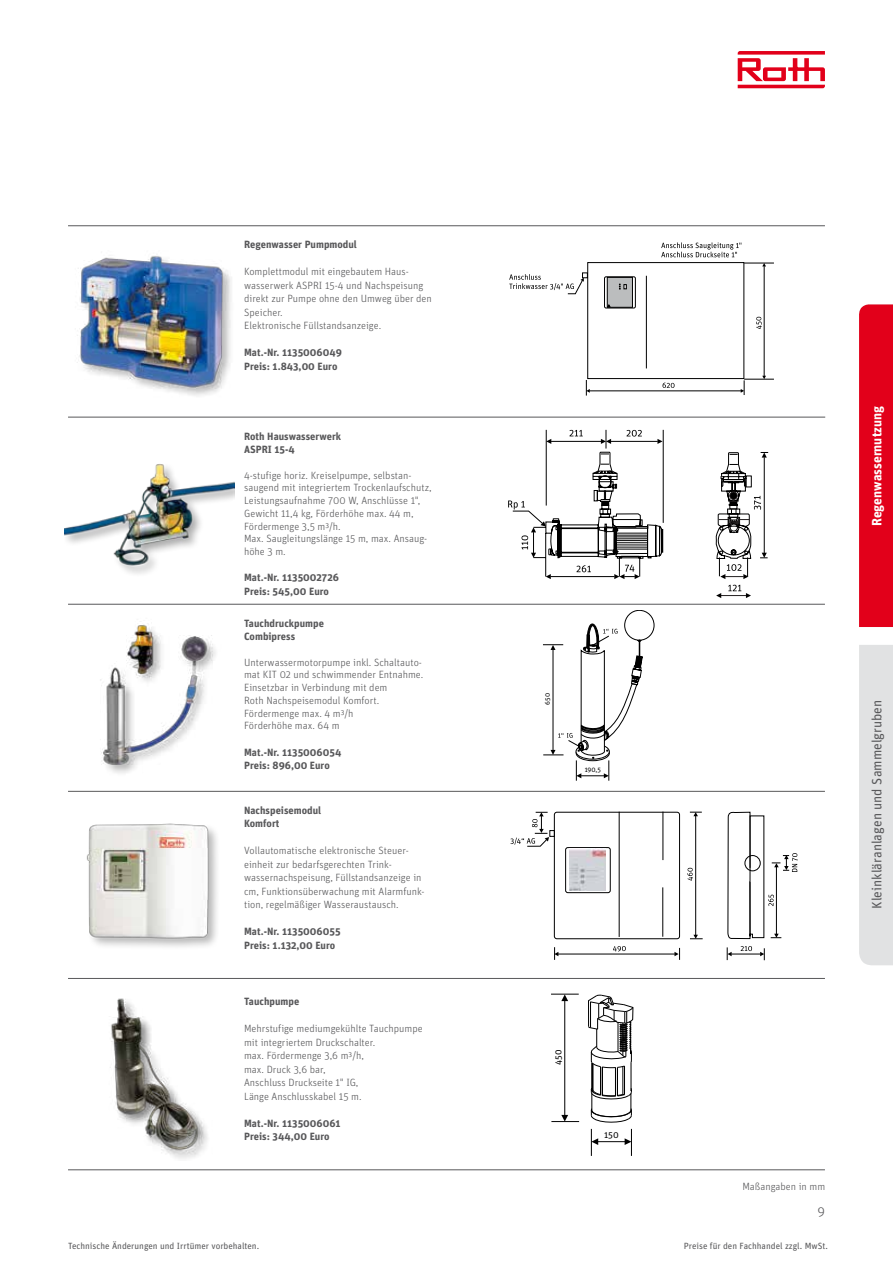
<style>
.page{position:relative;width:893px;height:1263px;background:#fff}
.page>*{position:absolute;margin:0;border:0;box-sizing:border-box;transform-origin:0 0}
.t1{font:13.5px "Unit OT";color:#58585a}
.t2{font:700 13.5px "Unit OT";color:#fff}
.t3{font:300 13.5px "Unit OT";color:#58585a}
.t4{font:300 10.5px/13.5px "Unit OT";color:#58585a}
.t5{font:700 10.5px/13.5px "Unit OT";color:#58585a}
.t6{font:9.3px "Unit OT";color:#000}
.t7{font:9px "Unit OT";color:#58585a}
.t8{font:9px "Unit OT";color:#000}
.t9{font:6.75px "Unit OT";letter-spacing:-.005em;color:#000}
</style>
<div class="page">
<svg style="left:738px;top:51px;width:87px;height:37px"></svg>
<div style="left:859px;top:645px;width:34px;height:320px;background:#e1e2e3"></div>
<svg style="left:527px;top:811px;width:224px;height:149px"></svg>
<svg style="left:567px;top:257px;width:207px;height:139px"></svg>
<img style="left:110px;top:998px;width:98px;height:161px">
<img style="left:86px;top:823px;width:131px;height:124px">
<img style="left:100px;top:621px;width:116px;height:152px">
<img style="left:65px;top:464px;width:170px;height:110px">
<img style="left:77px;top:256px;width:154px;height:140px">
<div style="left:587px;top:262px;width:157px;height:117px;border:1px solid #000"></div>
<hr style="left:589px;top:391px;width:152px;height:1px;background:#000">
<hr style="left:764px;top:266px;width:1px;height:110px;background:#000">
<svg style="left:762px;top:376px;width:4px;height:3px"></svg>
<hr style="left:744px;top:263px;width:30px;height:1px;background:#000">
<hr style="left:744px;top:379px;width:30px;height:1px;background:#000">
<svg style="left:741px;top:380px;width:4px;height:15px"></svg>
<svg style="left:586px;top:380px;width:4px;height:16px"></svg>
<div style="left:607px;top:277px;width:25px;height:30px;background:#bbbdbe;border:1px solid #000"></div>
<div style="left:604px;top:277px;width:32px;height:31px;border:1px solid #000;border-radius:2px"></div>
<svg style="left:619px;top:284px;width:7px;height:5px"></svg>
<hr style="left:646px;top:276px;width:1px;height:92px;background:#000">
<svg style="left:662px;top:382px;width:12px;height:6px"></svg>
<svg style="left:756px;top:317px;width:6px;height:12px"></svg>
<svg style="left:661px;top:242px;width:81px;height:15px"></svg>
<svg style="left:509px;top:273px;width:78px;height:21px"></svg>
<svg style="left:508px;top:430px;width:260px;height:149px"></svg>
<svg style="left:716px;top:585px;width:35px;height:13px"></svg>
<svg style="left:543px;top:610px;width:111px;height:171px"></svg>
<svg style="left:588px;top:994px;width:46px;height:162px"></svg>
<hr style="left:564px;top:998px;width:1px;height:117px;background:#000">
<svg style="left:551px;top:1115px;width:28px;height:7px"></svg>
<svg style="left:551px;top:994px;width:28px;height:7px"></svg>
<div style="left:554px;top:812px;width:126px;height:127px;border:1px solid #000;border-radius:3px"></div>
<hr style="left:619px;top:812px;width:1px;height:125px;background:#000">
<hr style="left:662px;top:887px;width:1px;height:50px;background:#000">
<hr style="left:663px;top:812px;width:1px;height:48px;background:#000">
<hr style="left:558px;top:954px;width:117px;height:1px;background:#000">
<svg style="left:554px;top:947px;width:4px;height:13px"></svg>
<svg style="left:674px;top:948px;width:6px;height:12px"></svg>
<hr style="left:695px;top:816px;width:1px;height:119px;background:#000">
<svg style="left:690px;top:935px;width:13px;height:4px"></svg>
<svg style="left:690px;top:812px;width:12px;height:4px"></svg>
<div style="left:565px;top:847px;width:45px;height:46px;border:1px solid #000;border-radius:2px"></div>
<img style="left:570px;top:849px;width:35px;height:42px">
<svg style="left:727px;top:812px;width:71px;height:359px"></svg>
<svg style="left:613px;top:946px;width:13px;height:5px"></svg>
<svg style="left:687px;top:868px;width:6px;height:12px"></svg>
<svg style="left:510px;top:812px;width:45px;height:34px"></svg>
<hr style="left:68px;top:978px;width:757px;height:1px;background:#58585a">
<hr style="left:68px;top:791px;width:757px;height:1px;background:#58585a">
<hr style="left:68px;top:604px;width:757px;height:1px;background:#58585a">
<hr style="left:68px;top:417px;width:757px;height:1px;background:#58585a">
<hr style="left:68px;top:1169px;width:757px;height:1px;background:#58585a">
<hr style="left:68px;top:225px;width:757px;height:1px;background:#58585a">
<div style="left:859px;top:304px;width:34px;height:323px;background:#e2001a"></div>
<p class="t5" style="left:244px;top:238px;width:114px">Regenwasser Pumpmodul</p>
<p class="t4" style="left:244px;top:265px;width:189px">Komplettmodul mit eingebautem Haus&shy;wasserwerk ASPRI 15-4 und Nachspeisung direkt zur Pumpe ohne den Umweg über den<br>Speicher.<br>Elektronische Füllstandsanzeige.</p>
<p class="t5" style="left:244px;top:346px;width:99px">Mat.-Nr. 1135006049<br>Preis: 1.843,00 Euro</p>
<p class="t5" style="left:244px;top:429px;width:99px">Roth Hauswasserwerk<br>ASPRI 15-4</p>
<p class="t4" style="left:244px;top:469px;width:189px;line-height:12.8px">4-stufige horiz. Kreiselpumpe, selbstan&shy;saugend mit integriertem Trockenlaufschutz, Leistungsaufnahme 700 W, Anschlüsse 1", Gewicht 11,4 kg, Förderhöhe max. 44 m, Fördermenge 3,5 m³/h.<br>Max. Saugleitungslänge 15 m, max. Ansaug&shy;höhe 3 m.</p>
<p class="t5" style="left:244px;top:571px;width:96px">Mat.-Nr. 1135002726<br>Preis: 545,00 Euro</p>
<p class="t5" style="left:244px;top:616px;width:81px">Tauchdruckpumpe<br>Combipress</p>
<p class="t4" style="left:244px;top:656px;width:181px;line-height:12.8px">Unterwassermotorpumpe inkl. Schaltauto&shy;mat KIT 02 und schwimmender Entnahme.<br>Einsetzbar in Verbindung mit dem<br>Roth Nachspeisemodul Komfort.<br>Fördermenge max. 4 m³/h<br>Förderhöhe max. 64 m</p>
<p class="t5" style="left:244px;top:745px;width:99px">Mat.-Nr. 1135006054<br>Preis: 896,00 Euro</p>
<p class="t5" style="left:244px;top:803px;width:79px">Nachspeisemodul<br>Komfort</p>
<p class="t4" style="left:244px;top:844px;width:181px">Vollautomatische elektronische Steuer&shy;einheit zur bedarfsgerechten Trink&shy;wassernachspeisung, Füllstandsanzeige in cm, Funktionsüberwachung mit Alarmfunk&shy;tion, regelmäßiger Wasseraustausch.</p>
<p class="t5" style="left:244px;top:925px;width:98px">Mat.-Nr. 1135006055<br>Preis: 1.132,00 Euro</p>
<p class="t5" style="left:244px;top:994px;width:57px">Tauchpumpe</p>
<p class="t4" style="left:244px;top:1022px;width:180px">Mehrstufige mediumgekühlte Tauchpumpe mit integriertem Druckschalter.<br>max. Fördermenge 3,6 m³/h,<br>max. Druck 3,6 bar,<br>Anschluss Druckseite 1" IG,<br>Länge Anschlusskabel 15 m.</p>
<p class="t5" style="left:244px;top:1116px;width:98px">Mat.-Nr. 1135006061<br>Preis: 344,00 Euro</p>
<p class="t9" style="left:543px;top:705px;width:13px;rotate:-90deg">650</p>
<p class="t9" style="left:585px;top:765px;width:18px">190,5</p>
<p class="t6" style="left:552px;top:1065px;width:17px;rotate:-90deg">450</p>
<p class="t8" style="left:604px;top:1129px;width:16px">150</p>
<p class="t4" style="left:742px;top:1180px;width:84px">Maßangaben in mm</p>
<p class="t3" style="left:817px;top:1203px;width:9px">9</p>
<p class="t7" style="left:68px;top:1240px;width:193px">Technische Änderungen und Irrtümer vorbehalten.</p>
<p class="t7" style="left:684px;top:1240px;width:146px">Preise für den Fachhandel zzgl. MwSt.</p>
<p class="t2" style="left:868px;top:526px;width:121px;rotate:-90deg">Regenwassernutzung</p>
<p class="t1" style="left:868px;top:909px;width:211px;rotate:-90deg">Kleinkläranlagen und Sammelgruben</p>
</div>
